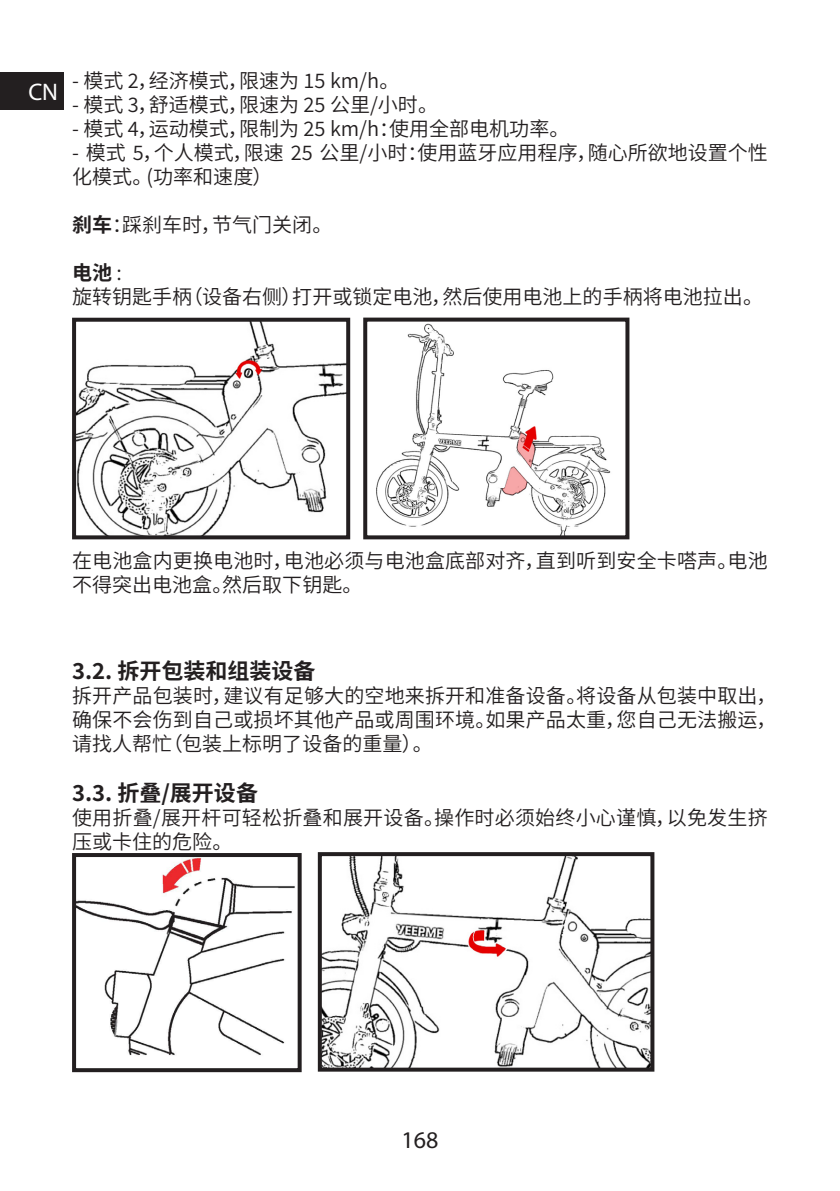
<style>
.page{position:relative;width:840px;height:1191px;background:#fff}
.page>*{position:absolute;margin:0;border:0;box-sizing:border-box;transform-origin:0 0}
.t1{font:24px "Myriad Pro";color:#231f20}
.t2{font:24px "Myriad Pro";color:#fff}
.t3{font:700 22px "Source Han Sans CN";color:#231f20}
.t4{font:20px/24px "Source Han Sans CN";color:#231f20}
.t5{font:700 20px "Source Han Sans CN";color:#231f20}
.s1{font-weight:700}
.s2{font-weight:400}
</style>
<div class="page">
<div style="left:0;top:72px;width:64px;height:37px;background:#231f20"></div>
<img style="left:77px;top:858px;width:218px;height:198px">
<div style="left:72px;top:853px;width:229px;height:219px;border:4px solid #231f20"></div>
<img style="left:322px;top:857px;width:327px;height:209px">
<div style="left:317px;top:852px;width:337px;height:219px;border:4px solid #231f20"></div>
<img style="left:77px;top:323px;width:268px;height:211px">
<div style="left:72px;top:318px;width:278px;height:221px;border:4px solid #231f20"></div>
<img style="left:376px;top:323px;width:235px;height:211px">
<div style="left:363px;top:317px;width:266px;height:222px;border:4px solid #231f20"></div>
<p class="t2" style="left:28px;top:77px;width:31px">CN</p>
<p class="t4" style="left:72px;top:69px;width:328px">- 模式 2，经济模式，限速为 15 km/h。</p>
<p class="t4" style="left:72px;top:93px;width:367px">- 模式 3，舒适模式，限速为 25 公里/小时。</p>
<p class="t4" style="left:72px;top:117px;width:498px">- 模式 4，运动模式，限制为 25 km/h：使用全部电机功率。</p>
<p class="t4" style="left:72px;top:141px;width:697px">- 模式 5，个人模式，限速 25 公里/小时：使用蓝牙应用程序，随心所欲地设置个性化模式。(功率和速度）</p>
<p class="t4" style="left:72px;top:213px;width:262px"><span class="s1">刹车</span>：踩刹车时，节气门关闭。</p>
<p class="t5" style="left:72px;top:261px;width:51px">电池 <span class="s2">:</span></p>
<p class="t4" style="left:72px;top:285px;width:692px">旋转钥匙手柄（设备右侧）打开或锁定电池，然后使用电池上的手柄将电池拉出。</p>
<p class="t4" style="left:72px;top:549px;width:696px">在电池盒内更换电池时，电池必须与电池盒底部对齐，直到听到安全卡嗒声。电池不得突出电池盒。然后取下钥匙。</p>
<p class="t3" style="left:72px;top:658px;width:245px">3.2. 拆开包装和组装设备</p>
<p class="t4" style="left:72px;top:683px;width:705px;text-align:justify">拆开产品包装时，建议有足够大的空地来拆开和准备设备。将设备从包装中取出，确保不会伤到自己或损坏其他产品或周围环境。如果产品太重，您自己无法搬运，请找人帮忙（包装上标明了设备的重量）。</p>
<p class="t3" style="left:72px;top:780px;width:187px">3.3. 折叠/展开设备</p>
<p class="t4" style="left:72px;top:806px;width:696px">使用折叠/展开杆可轻松折叠和展开设备。操作时必须始终小心谨慎，以免发生挤压或卡住的危险。</p>
<p class="t1" style="left:401px;top:1125px;width:38px">168</p>
</div>
